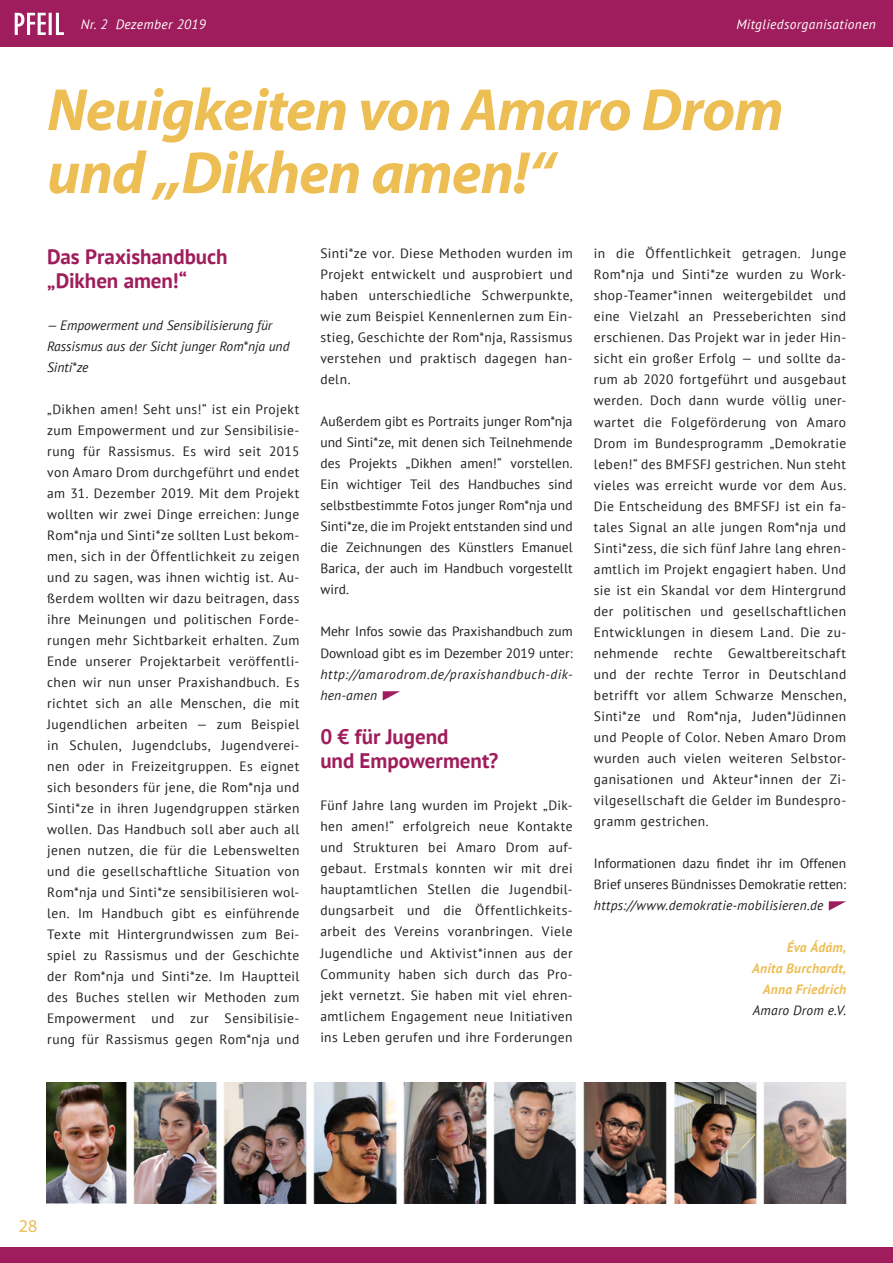
<style>
.page{position:relative;width:893px;height:1263px;background:#fff}
.page>*{position:absolute;margin:0;border:0;box-sizing:border-box;transform-origin:0 0}
.t1{font:italic 700 60px/63px "Myriad Pro";letter-spacing:-.015em;color:#edbe54}
.t2{font:700 21px/24px "PT Sans";letter-spacing:-.005em;color:#9f1d5c}
.t3{font:18px "Myriad Pro";color:#edbe54}
.t4{font:13.5px/21px "PT Sans";letter-spacing:.02em;color:#231f20;text-align:justify}
.t5{font:13.5px/21px "PT Sans";color:#231f20}
.t6{font:italic 13.5px/21px "PT Sans";letter-spacing:.01em;color:#231f20}
.t7{font:italic 13.5px/21px "PT Sans";letter-spacing:.045em;color:#231f20}
.t8{font:italic 13.5px "PT Sans";letter-spacing:.025em;color:#fff}
.t9{font:italic 700 13.5px/21px "PT Sans";letter-spacing:.015em;color:#edbe54;text-align:right}
</style>
<div class="page">
<div style="left:0;top:0;width:893px;height:47px;background:#9f1d5c"></div>
<svg style="left:15px;top:13px;width:49px;height:22px"></svg>
<div style="left:0;top:1247px;width:893px;height:16px;background:#9f1d5c"></div>
<img style="left:47px;top:1082px;width:799px;height:121px">
<svg style="left:829px;top:901px;width:17px;height:10px"></svg>
<svg style="left:383px;top:691px;width:17px;height:9px"></svg>
<p class="t8" style="left:81px;top:17px;width:127px">Nr. 2 Dezember 2019</p>
<p class="t8" style="left:736px;top:17px;width:141px">Mitgliedsorganisationen</p>
<h1 class="t1" style="left:47px;top:76px;width:738px">Neuigkeiten von Amaro Drom und „Dikhen amen!“</h1>
<h2 class="t2" style="left:47px;top:245px;width:182px">Das Praxishandbuch „Dikhen amen!“</h2>
<p class="t6" style="left:47px;top:315px;width:244px">— Empowerment und Sensibilisierung für<br>Rassismus aus der Sicht junger Rom*nja und<br>Sinti*ze</p>
<p class="t4" style="left:47px;top:399px;width:254px">„Dikhen amen! Seht uns!“ ist ein Projekt zum Empowerment und zur Sensibilisie&shy;rung für Rassismus. Es wird seit 2015 von Amaro Drom durchgeführt und endet am 31. Dezember 2019. Mit dem Projekt wollten wir zwei Dinge erreichen: Junge Rom*nja und Sinti*ze sollten Lust bekom&shy;men, sich in der Öffentlichkeit zu zeigen und zu sagen, was ihnen wichtig ist. Au&shy;ßerdem wollten wir dazu beitragen, dass ihre Meinungen und politischen Forde&shy;rungen mehr Sichtbarkeit erhalten. Zum Ende unserer Projektarbeit veröffentli&shy;chen wir nun unser Praxishandbuch. Es richtet sich an alle Menschen, die mit Jugendlichen arbeiten — zum Beispiel in Schulen, Jugendclubs, Jugendverei&shy;nen oder in Freizeitgruppen. Es eignet sich besonders für jene, die Rom*nja und Sinti*ze in ihren Jugendgruppen stärken wollen. Das Handbuch soll aber auch all jenen nutzen, die für die Lebenswelten und die gesellschaftliche Situation von Rom*nja und Sinti*ze sensibilisieren wol&shy;len. Im Handbuch gibt es einführende Texte mit Hintergrundwissen zum Bei&shy;spiel zu Rassismus und der Geschichte der Rom*nja und Sinti*ze. Im Hauptteil des Buches stellen wir Methoden zum Empowerment und zur Sensibilisie&shy;rung für Rassismus gegen Rom*nja und</p>
<p class="t4" style="left:320px;top:244px;width:254px">Sinti*ze vor. Diese Methoden wurden im Projekt entwickelt und ausprobiert und haben unterschiedliche Schwerpunkte, wie zum Beispiel Kennenlernen zum Ein&shy;stieg, Geschichte der Rom*nja, Rassismus verstehen und praktisch dagegen han&shy;deln.</p>
<p class="t4" style="left:320px;top:412px;width:254px">Außerdem gibt es Portraits junger Rom*nja und Sinti*ze, mit denen sich Teilnehmende des Projekts „Dikhen amen!“ vorstellen.<br>Ein wichtiger Teil des Handbuches sind selbstbestimmte Fotos junger Rom*nja und Sinti*ze, die im Projekt entstanden sind und die Zeichnungen des Künstlers Emanuel Barica, der auch im Handbuch vorgestellt wird.</p>
<p class="t5" style="left:320px;top:622px;width:254px">Mehr Infos sowie das Praxishandbuch zum<br>Download gibt es im Dezember 2019 unter:</p>
<p class="t7" style="left:320px;top:664px;width:254px">http://amarodrom.de/praxishandbuch-dik&shy;hen-amen</p>
<h2 class="t2" style="left:320px;top:726px;width:179px">0 ¤ für Jugend<br>und Empowerment?</h2>
<p class="t4" style="left:320px;top:796px;width:254px">Fünf Jahre lang wurden im Projekt „Dik&shy;hen amen!“ erfolgreich neue Kontakte und Strukturen bei Amaro Drom auf&shy;gebaut. Erstmals konnten wir mit drei hauptamtlichen Stellen die Jugendbil&shy;dungsarbeit und die Öffentlichkeits&shy;arbeit des Vereins voranbringen. Viele Jugendliche und Aktivist*innen aus der Community haben sich durch das Pro&shy;jekt vernetzt. Sie haben mit viel ehren&shy;amtlichem Engagement neue Initiativen ins Leben gerufen und ihre Forderungen</p>
<p class="t4" style="left:594px;top:244px;width:254px">in die Öffentlichkeit getragen. Junge Rom*nja und Sinti*ze wurden zu Work&shy;shop-Teamer*innen weitergebildet und eine Vielzahl an Presseberichten sind erschienen. Das Projekt war in jeder Hin&shy;sicht ein großer Erfolg — und sollte da&shy;rum ab 2020 fortgeführt und ausgebaut werden. Doch dann wurde völlig uner&shy;wartet die Folgeförderung von Amaro Drom im Bundesprogramm „Demokratie leben!“ des BMFSFJ gestrichen. Nun steht vieles was erreicht wurde vor dem Aus.<br>Die Entscheidung des BMFSFJ ist ein fa&shy;tales Signal an alle jungen Rom*nja und Sinti*zess, die sich fünf Jahre lang ehren&shy;amtlich im Projekt engagiert haben. Und sie ist ein Skandal vor dem Hintergrund der politischen und gesellschaftlichen Entwicklungen in diesem Land. Die zu&shy;nehmende rechte Gewaltbereitschaft und der rechte Terror in Deutschland betrifft vor allem Schwarze Menschen, Sinti*ze und Rom*nja, Juden*Jüdinnen und People of Color. Neben Amaro Drom wurden auch vielen weiteren Selbstor&shy;ganisationen und Akteur*innen der Zi&shy;vilgesellschaft die Gelder im Bundespro&shy;gramm gestrichen.</p>
<p class="t5" style="left:594px;top:853px;width:254px">Informationen dazu findet ihr im Offenen<br>Brief unseres Bündnisses Demokratie retten:</p>
<p class="t6" style="left:594px;top:895px;width:231px">https://www.demokratie-mobilisieren.de</p>
<p class="t9" style="left:752px;top:937px;width:96px">Éva Ádám,<br>Anita Burchardt,<br>Anna Friedrich</p>
<p class="t6" style="left:753px;top:1000px;width:95px">Amaro Drom e.V.</p>
<h3 class="t3" style="left:19px;top:1215px;width:20px">28</h3>
</div>
